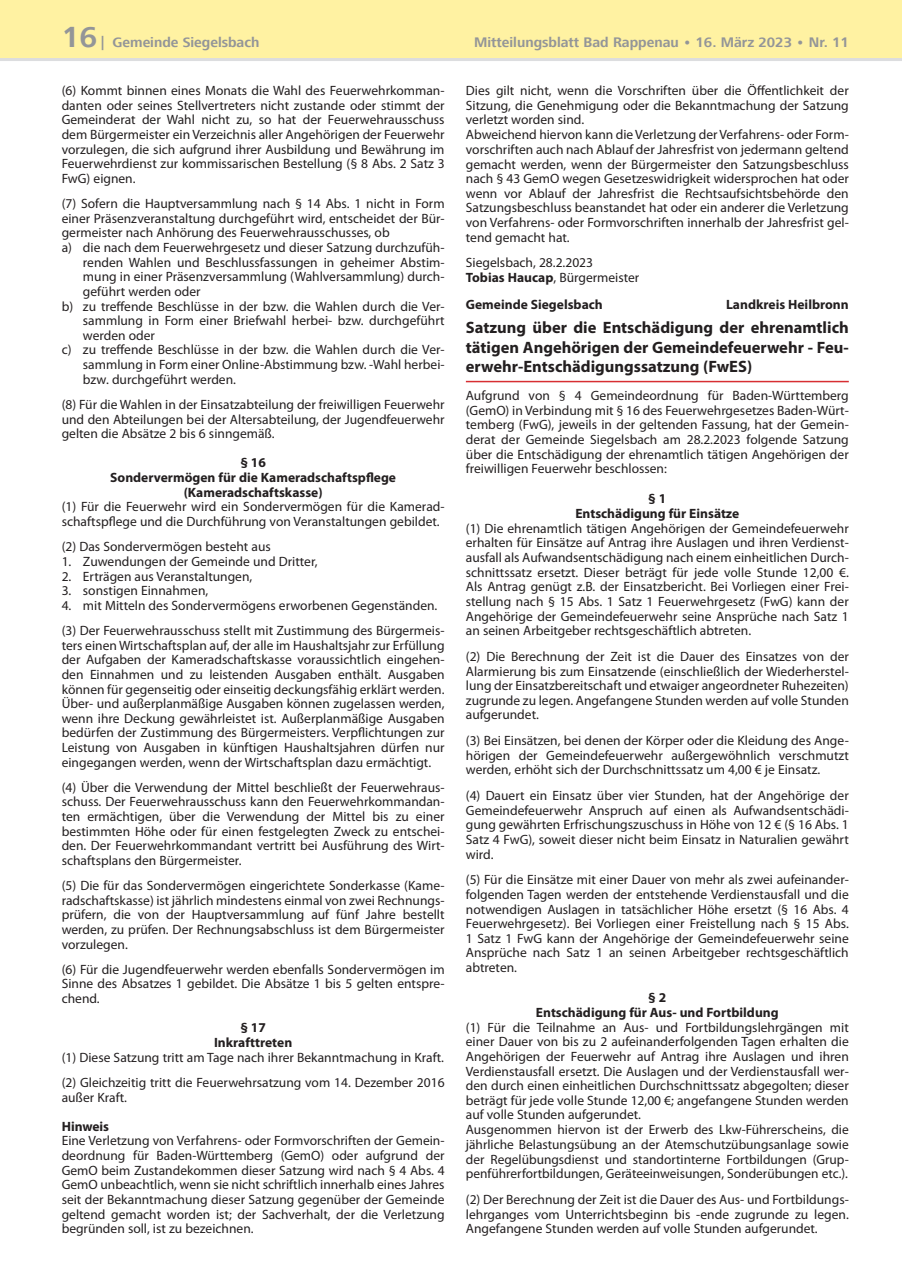
<style>
.page{position:relative;width:902px;height:1280px;background:#fff}
.page>*{position:absolute;margin:0;border:0;box-sizing:border-box;transform-origin:0 0}
.bfh_ueberschrift1Sie{font:700 16.5px/19.5px "Myriad Pro";color:#231f20;text-align:justify}
.t1{font:700 14.25px "Frutiger Next LT";color:#939598}
.Grundtext{font:13.5px/14.7px "Myriad Pro";color:#231f20;text-align:justify}
.bfh_aufzaehlung_zahl{font:13.5px/14.7px "Myriad Pro";color:#231f20;text-align:justify}
.bfh_halbfett{font:700 13.5px "Myriad Pro";color:#231f20}
.s1{font-size:30px}
.s2{font-weight:700}
</style>
<div class="page">
<div style="left:0;top:0;width:901px;height:60px;background:#fff2a2"></div>
<hr style="left:0;top:58px;width:901px;height:3px;background:#dcdddf">
<hr style="left:901px;top:0;width:1px;height:60px;background:#fff2a2">
<hr style="left:466px;top:381px;width:382px;height:1px;background:#d72e32">
<p class="t1" style="left:62px;top:34px;width:199px"><span class="s1">16</span> | Gemeinde Siegelsbach</p>
<p class="t1" style="left:474px;top:34px;width:376px">Mitteilungsblatt Bad Rappenau • 16. März 2023 • Nr. 11</p>
<p class="Grundtext" style="left:62px;top:83px;width:384px">(6) Kommt binnen eines Monats die Wahl des Feuerwehrkomman&shy;danten oder seines Stellvertreters nicht zustande oder stimmt der Gemeinderat der Wahl nicht zu, so hat der Feuerwehrausschuss dem Bürgermeister ein Verzeichnis aller Angehörigen der Feuerwehr vorzulegen, die sich aufgrund ihrer Ausbildung und Bewährung im Feuerwehrdienst zur kommissarischen Bestellung (§ 8 Abs. 2 Satz 3<br>FwG) eignen.</p>
<p class="Grundtext" style="left:62px;top:196px;width:384px">(7) Sofern die Hauptversammlung nach § 14 Abs. 1 nicht in Form einer Präsenzveranstaltung durchgeführt wird, entscheidet der Bür&shy;germeister nach Anhörung des Feuerwehrausschusses, ob</p>
<p class="bfh_aufzaehlung_zahl" style="left:83px;top:240px;width:363px;text-indent:-21px">a) die nach dem Feuerwehrgesetz und dieser Satzung durchzufüh&shy;renden Wahlen und Beschlussfassungen in geheimer Abstim&shy;mung in einer Präsenzversammlung (Wahlversammlung) durch&shy;geführt werden oder</p>
<p class="bfh_aufzaehlung_zahl" style="left:83px;top:298px;width:363px;text-indent:-21px">b) zu treffende Beschlüsse in der bzw. die Wahlen durch die Ver&shy;sammlung in Form einer Briefwahl herbei- bzw. durchgeführt werden oder</p>
<p class="bfh_aufzaehlung_zahl" style="left:83px;top:342px;width:363px;text-indent:-21px">c) zu treffende Beschlüsse in der bzw. die Wahlen durch die Ver&shy;sammlung in Form einer Online-Abstimmung bzw. -Wahl herbei&shy;bzw. durchgeführt werden.</p>
<p class="Grundtext" style="left:62px;top:397px;width:384px">(8) Für die Wahlen in der Einsatzabteilung der freiwilligen Feuerwehr und den Abteilungen bei der Altersabteilung, der Jugendfeuerwehr gelten die Absätze 2 bis 6 sinngemäß.</p>
<p class="bfh_halbfett" style="left:240px;top:454px;width:27px">§ 16</p>
<p class="bfh_halbfett" style="left:110px;top:469px;width:287px">Sondervermögen für die Kameradschaftspflege</p>
<p class="bfh_halbfett" style="left:184px;top:483px;width:140px">(Kameradschaftskasse)</p>
<p class="Grundtext" style="left:62px;top:499px;width:384px">(1) Für die Feuerwehr wird ein Sondervermögen für die Kamerad&shy;schaftspflege und die Durchführung von Veranstaltungen gebildet.</p>
<p class="Grundtext" style="left:62px;top:539px;width:210px">(2) Das Sondervermögen besteht aus</p>
<p class="bfh_aufzaehlung_zahl" style="left:62px;top:554px;width:257px">1. Zuwendungen der Gemeinde und Dritter,</p>
<p class="bfh_aufzaehlung_zahl" style="left:62px;top:568px;width:192px">2. Erträgen aus Veranstaltungen,</p>
<p class="bfh_aufzaehlung_zahl" style="left:62px;top:583px;width:148px">3. sonstigen Einnahmen,</p>
<p class="bfh_aufzaehlung_zahl" style="left:62px;top:598px;width:377px">4. mit Mitteln des Sondervermögens erworbenen Gegenständen.</p>
<p class="Grundtext" style="left:62px;top:623px;width:384px">(3) Der Feuerwehrausschuss stellt mit Zustimmung des Bürgermeis&shy;ters einen Wirtschaftsplan auf, der alle im Haushaltsjahr zur Erfüllung der Aufgaben der Kameradschaftskasse voraussichtlich eingehen&shy;den Einnahmen und zu leistenden Ausgaben enthält. Ausgaben können für gegenseitig oder einseitig deckungsfähig erklärt werden.<br>Über- und außerplanmäßige Ausgaben können zugelassen werden, wenn ihre Deckung gewährleistet ist. Außerplanmäßige Ausgaben bedürfen der Zustimmung des Bürgermeisters. Verpflichtungen zur Leistung von Ausgaben in künftigen Haushaltsjahren dürfen nur eingegangen werden, wenn der Wirtschaftsplan dazu ermächtigt.</p>
<p class="Grundtext" style="left:62px;top:780px;width:384px">(4) Über die Verwendung der Mittel beschließt der Feuerwehraus&shy;schuss. Der Feuerwehrausschuss kann den Feuerwehrkommandan&shy;ten ermächtigen, über die Verwendung der Mittel bis zu einer bestimmten Höhe oder für einen festgelegten Zweck zu entschei&shy;den. Der Feuerwehrkommandant vertritt bei Ausführung des Wirt&shy;schaftsplans den Bürgermeister.</p>
<p class="Grundtext" style="left:62px;top:878px;width:384px">(5) Die für das Sondervermögen eingerichtete Sonderkasse (Kame&shy;radschaftskasse) ist jährlich mindestens einmal von zwei Rechnungs&shy;prüfern, die von der Hauptversammlung auf fünf Jahre bestellt werden, zu prüfen. Der Rechnungsabschluss ist dem Bürgermeister vorzulegen.</p>
<p class="Grundtext" style="left:62px;top:962px;width:384px">(6) Für die Jugendfeuerwehr werden ebenfalls Sondervermögen im Sinne des Absatzes 1 gebildet. Die Absätze 1 bis 5 gelten entspre&shy;chend.</p>
<p class="bfh_halbfett" style="left:240px;top:1019px;width:27px">§ 17</p>
<p class="bfh_halbfett" style="left:214px;top:1034px;width:80px">Inkrafttreten</p>
<p class="Grundtext" style="left:62px;top:1049px;width:384px">(1) Diese Satzung tritt am Tage nach ihrer Bekanntmachung in Kraft.</p>
<p class="Grundtext" style="left:62px;top:1075px;width:384px">(2) Gleichzeitig tritt die Feuerwehrsatzung vom 14. Dezember 2016 außer Kraft.</p>
<p class="bfh_halbfett" style="left:62px;top:1117px;width:49px">Hinweis</p>
<p class="Grundtext" style="left:62px;top:1133px;width:384px">Eine Verletzung von Verfahrens- oder Formvorschriften der Gemein&shy;deordnung für Baden-Württemberg (GemO) oder aufgrund der GemO beim Zustandekommen dieser Satzung wird nach § 4 Abs. 4<br>GemO unbeachtlich, wenn sie nicht schriftlich innerhalb eines Jahres seit der Bekanntmachung dieser Satzung gegenüber der Gemeinde geltend gemacht worden ist; der Sachverhalt, der die Verletzung begründen soll, ist zu bezeichnen.</p>
<p class="Grundtext" style="left:466px;top:83px;width:384px">Dies gilt nicht, wenn die Vorschriften über die Öffentlichkeit der Sitzung, die Genehmigung oder die Bekanntmachung der Satzung verletzt worden sind.</p>
<p class="Grundtext" style="left:466px;top:127px;width:384px">Abweichend hiervon kann die Verletzung der Verfahrens- oder Form&shy;vorschriften auch nach Ablauf der Jahresfrist von jedermann geltend gemacht werden, wenn der Bürgermeister den Satzungsbeschluss nach § 43 GemO wegen Gesetzeswidrigkeit widersprochen hat oder wenn vor Ablauf der Jahresfrist die Rechtsaufsichtsbehörde den Satzungsbeschluss beanstandet hat oder ein anderer die Verletzung von Verfahrens- oder Formvorschriften innerhalb der Jahresfrist gel&shy;tend gemacht hat.</p>
<p class="Grundtext" style="left:466px;top:255px;width:129px">Siegelsbach, 28.2.2023</p>
<p class="Grundtext" style="left:466px;top:270px;width:175px"><span class="s2">Tobias Haucap</span>, Bürgermeister</p>
<p class="bfh_halbfett" style="left:466px;top:296px;width:138px">Gemeinde Siegelsbach</p>
<p class="bfh_halbfett" style="left:726px;top:296px;width:124px">Landkreis Heilbronn</p>
<p class="bfh_ueberschrift1Sie" style="left:466px;top:317px;width:384px">Satzung über die Entschädigung der ehrenamtlich tätigen Angehörigen der Gemeindefeuerwehr - Feu&shy;erwehr-Entschädigungssatzung (FwES)</p>
<p class="Grundtext" style="left:466px;top:388px;width:384px">Aufgrund von § 4 Gemeindeordnung für Baden-Württemberg (GemO) in Verbindung mit § 16 des Feuerwehrgesetzes Baden-Würt&shy;temberg (FwG), jeweils in der geltenden Fassung, hat der Gemein&shy;derat der Gemeinde Siegelsbach am 28.2.2023 folgende Satzung über die Entschädigung der ehrenamtlich tätigen Angehörigen der freiwilligen Feuerwehr beschlossen:</p>
<p class="bfh_halbfett" style="left:648px;top:490px;width:20px">§ 1</p>
<p class="bfh_halbfett" style="left:575px;top:504px;width:165px">Entschädigung für Einsätze</p>
<p class="Grundtext" style="left:466px;top:521px;width:384px">(1) Die ehrenamtlich tätigen Angehörigen der Gemeindefeuerwehr erhalten für Einsätze auf Antrag ihre Auslagen und ihren Verdienst&shy;ausfall als Aufwandsentschädigung nach einem einheitlichen Durch&shy;schnittssatz ersetzt. Dieser beträgt für jede volle Stunde 12,00 €.<br>Als Antrag genügt z.B. der Einsatzbericht. Bei Vorliegen einer Frei&shy;stellung nach § 15 Abs. 1 Satz 1 Feuerwehrgesetz (FwG) kann der Angehörige der Gemeindefeuerwehr seine Ansprüche nach Satz 1 an seinen Arbeitgeber rechtsgeschäftlich abtreten.</p>
<p class="Grundtext" style="left:466px;top:649px;width:384px">(2) Die Berechnung der Zeit ist die Dauer des Einsatzes von der Alarmierung bis zum Einsatzende (einschließlich der Wiederherstel&shy;lung der Einsatzbereitschaft und etwaiger angeordneter Ruhezeiten) zugrunde zu legen. Angefangene Stunden werden auf volle Stunden aufgerundet.</p>
<p class="Grundtext" style="left:466px;top:733px;width:384px">(3) Bei Einsätzen, bei denen der Körper oder die Kleidung des Ange&shy;hörigen der Gemeindefeuerwehr außergewöhnlich verschmutzt werden, erhöht sich der Durchschnittssatz um 4,00 € je Einsatz.</p>
<p class="Grundtext" style="left:466px;top:788px;width:384px">(4) Dauert ein Einsatz über vier Stunden, hat der Angehörige der Gemeindefeuerwehr Anspruch auf einen als Aufwandsentschädi&shy;gung gewährten Erfrischungszuschuss in Höhe von 12 € (§ 16 Abs. 1<br>Satz 4 FwG), soweit dieser nicht beim Einsatz in Naturalien gewährt wird.</p>
<p class="Grundtext" style="left:466px;top:872px;width:384px">(5) Für die Einsätze mit einer Dauer von mehr als zwei aufeinander&shy;folgenden Tagen werden der entstehende Verdienstausfall und die notwendigen Auslagen in tatsächlicher Höhe ersetzt (§ 16 Abs. 4<br>Feuerwehrgesetz). Bei Vorliegen einer Freistellung nach § 15 Abs.<br>1 Satz 1 FwG kann der Angehörige der Gemeindefeuerwehr seine Ansprüche nach Satz 1 an seinen Arbeitgeber rechtsgeschäftlich abtreten.</p>
<p class="bfh_halbfett" style="left:648px;top:988px;width:20px">§ 2</p>
<p class="bfh_halbfett" style="left:536px;top:1003px;width:244px">Entschädigung für Aus- und Fortbildung</p>
<p class="Grundtext" style="left:466px;top:1019px;width:384px">(1) Für die Teilnahme an Aus- und Fortbildungslehrgängen mit einer Dauer von bis zu 2 aufeinanderfolgenden Tagen erhalten die Angehörigen der Feuerwehr auf Antrag ihre Auslagen und ihren Verdienstausfall ersetzt. Die Auslagen und der Verdienstausfall wer&shy;den durch einen einheitlichen Durchschnittssatz abgegolten; dieser beträgt für jede volle Stunde 12,00 €; angefangene Stunden werden auf volle Stunden aufgerundet.</p>
<p class="Grundtext" style="left:466px;top:1122px;width:384px">Ausgenommen hiervon ist der Erwerb des Lkw-Führerscheins, die jährliche Belastungsübung an der Atemschutzübungsanlage sowie der Regelübungsdienst und standortinterne Fortbildungen (Grup&shy;penführerfortbildungen, Geräteeinweisungen, Sonderübungen etc.).</p>
<p class="Grundtext" style="left:466px;top:1192px;width:384px">(2) Der Berechnung der Zeit ist die Dauer des Aus- und Fortbildungs&shy;lehrganges vom Unterrichtsbeginn bis -ende zugrunde zu legen.<br>Angefangene Stunden werden auf volle Stunden aufgerundet.</p>
</div>
